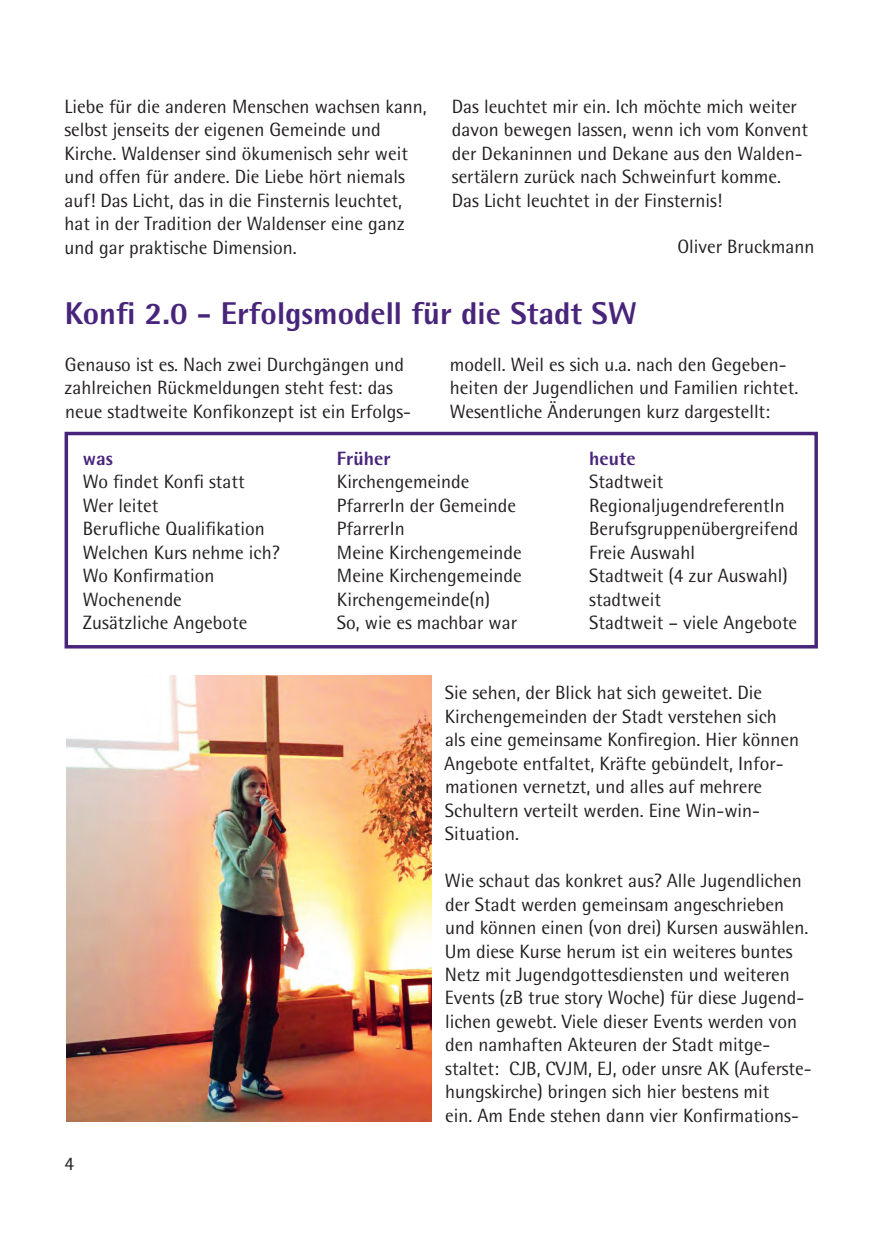
<style>
.page{position:relative;width:879px;height:1236px;background:#fff}
.page>*{position:absolute;margin:0;border:0;box-sizing:border-box;transform-origin:0 0}
.t1{font:800 31.5px "Rotis Semi Sans Std";color:#48257b}
.t2{font:19.25px/23.4px "Rotis Semi Sans Std";color:#231f20}
.t3{font:800 19.25px "Rotis Semi Sans Std";color:#48257b}
</style>
<div class="page">
<div style="left:64px;top:431px;width:753px;height:217px;border:4px solid #48257b"></div>
<img style="left:66px;top:676px;width:365px;height:445px">
<p class="t2" style="left:64px;top:94px;width:363px">Liebe für die anderen Menschen wachsen kann, selbst jenseits der eigenen Gemeinde und Kirche. Waldenser sind ökumenisch sehr weit und offen für andere. Die Liebe hört niemals auf! Das Licht, das in die Finsternis leuchtet, hat in der Tradition der Waldenser eine ganz und gar praktische Dimension.</p>
<p class="t2" style="left:451px;top:94px;width:357px">Das leuchtet mir ein. Ich möchte mich weiter davon bewegen lassen, wenn ich vom Konvent der Dekaninnen und Dekane aus den Walden&shy;sertälern zurück nach Schweinfurt komme.<br>Das Licht leuchtet in der Finsternis!</p>
<p class="t2" style="left:677px;top:235px;width:138px">Oliver Bruckmann</p>
<h1 class="t1" style="left:65px;top:293px;width:573px">Konfi 2.0 - Erfolgsmodell für die Stadt SW</h1>
<p class="t2" style="left:65px;top:352px;width:348px">Genauso ist es. Nach zwei Durchgängen und zahlreichen Rückmeldungen steht fest: das neue stadtweite Konfikonzept ist ein Erfolgs-</p>
<p class="t2" style="left:449px;top:352px;width:350px">modell. Weil es sich u.a. nach den Gegeben&shy;heiten der Jugendlichen und Familien richtet.<br>Wesentliche Änderungen kurz dargestellt:</p>
<p class="t3" style="left:83px;top:446px;width:31px">was</p>
<p class="t3" style="left:337px;top:446px;width:55px">Früher</p>
<p class="t3" style="left:589px;top:446px;width:48px">heute</p>
<p class="t2" style="left:83px;top:470px;width:163px">Wo findet Konfi statt</p>
<p class="t2" style="left:337px;top:470px;width:134px">Kirchengemeinde</p>
<p class="t2" style="left:589px;top:470px;width:76px">Stadtweit</p>
<p class="t2" style="left:83px;top:493px;width:77px">Wer leitet</p>
<p class="t2" style="left:337px;top:493px;width:181px">PfarrerIn der Gemeinde</p>
<p class="t2" style="left:589px;top:493px;width:197px">RegionaljugendreferentIn</p>
<p class="t2" style="left:83px;top:516px;width:183px">Berufliche Qualifikation</p>
<p class="t2" style="left:337px;top:516px;width:69px">PfarrerIn</p>
<p class="t2" style="left:589px;top:516px;width:210px">Berufsgruppenübergreifend</p>
<p class="t2" style="left:83px;top:540px;width:198px">Welchen Kurs nehme ich?</p>
<p class="t2" style="left:337px;top:540px;width:186px">Meine Kirchengemeinde</p>
<p class="t2" style="left:589px;top:540px;width:107px">Freie Auswahl</p>
<p class="t2" style="left:83px;top:563px;width:133px">Wo Konfirmation</p>
<p class="t2" style="left:337px;top:563px;width:186px">Meine Kirchengemeinde</p>
<p class="t2" style="left:589px;top:563px;width:200px">Stadtweit (4 zur Auswahl)</p>
<p class="t2" style="left:83px;top:587px;width:100px">Wochenende</p>
<p class="t2" style="left:337px;top:587px;width:155px">Kirchengemeinde(n)</p>
<p class="t2" style="left:589px;top:587px;width:73px">stadtweit</p>
<p class="t2" style="left:83px;top:610px;width:166px">Zusätzliche Angebote</p>
<p class="t2" style="left:337px;top:610px;width:182px">So, wie es machbar war</p>
<p class="t2" style="left:589px;top:610px;width:209px">Stadtweit – viele Angebote</p>
<p class="t2" style="left:64px;top:1151px;width:11px">4</p>
<p class="t2" style="left:444px;top:681px;width:356px">Sie sehen, der Blick hat sich geweitet. Die Kirchengemeinden der Stadt verstehen sich als eine gemeinsame Konfiregion. Hier können Angebote entfaltet, Kräfte gebündelt, Infor&shy;mationen vernetzt, und alles auf mehrere Schultern verteilt werden. Eine Win-win-Situation.</p>
<p class="t2" style="left:444px;top:868px;width:368px">Wie schaut das konkret aus? Alle Jugendlichen der Stadt werden gemeinsam angeschrieben und können einen (von drei) Kursen auswählen.<br>Um diese Kurse herum ist ein weiteres buntes Netz mit Jugendgottesdiensten und weiteren Events (zB true story Woche) für diese Jugend&shy;lichen gewebt. Viele dieser Events werden von den namhaften Akteuren der Stadt mitge&shy;staltet: CJB, CVJM, EJ, oder unsre AK (Auferste&shy;hungskirche) bringen sich hier bestens mit<br>ein. Am Ende stehen dann vier Konfirmations-</p>
</div>
